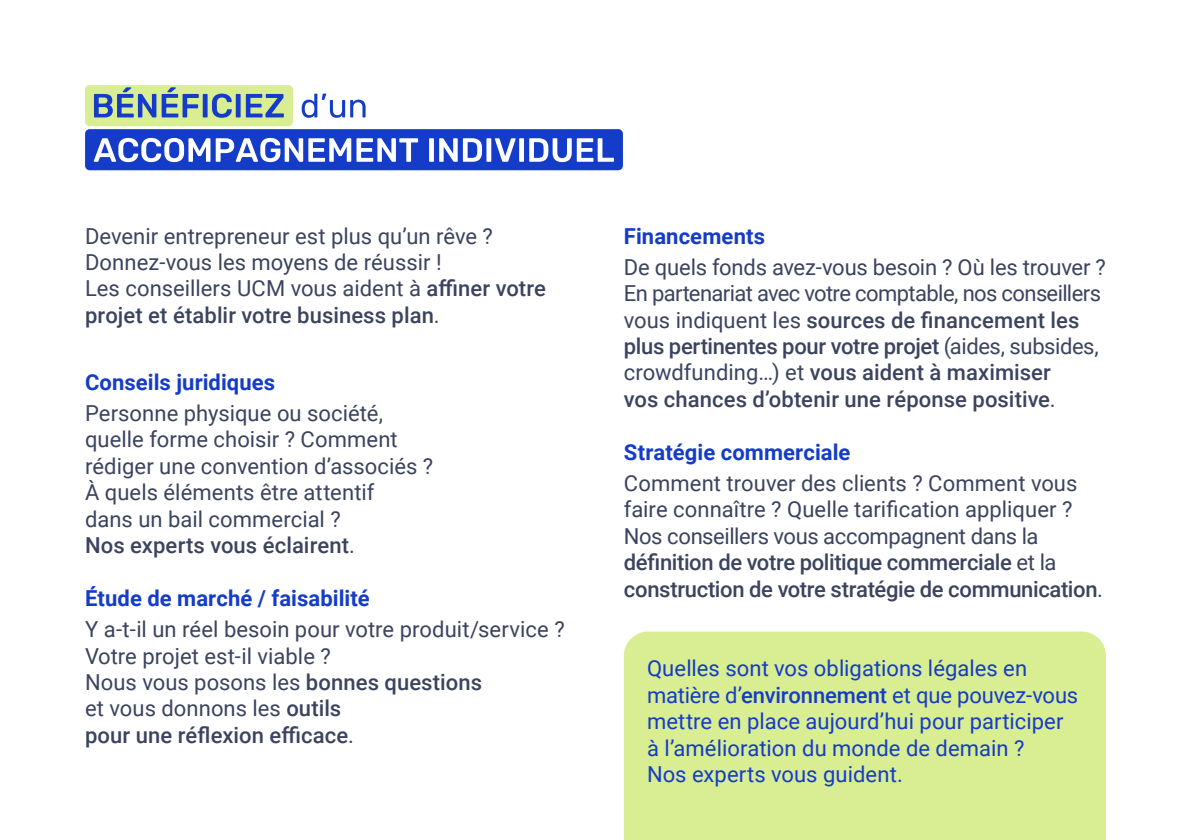
<style>
.page{position:relative;width:1191px;height:840px;background:#fff}
.page>*{position:absolute;margin:0;border:0;box-sizing:border-box;transform-origin:0 0}
.t1{font:22px/26.4px "Roboto";color:#3b435f}
.t2{font:22px/26.4px "Roboto";letter-spacing:-.025em;color:#3b435f}
.t3{font:22px/26.4px "Roboto";color:#143cc8}
.t4{font:700 22px "Roboto";letter-spacing:.005em;color:#143cc8}
.s1{font-weight:500}
</style>
<div class="page">
<div style="left:624px;top:631px;width:482px;height:208px;background:#d9ed92"></div>
<div style="left:85px;top:85px;width:208px;height:41px;background:#d9ed92;border-radius:5px"></div>
<div style="left:85px;top:129px;width:538px;height:41px;background:#143cc8;border-radius:5px"></div>
<svg style="left:94px;top:87px;width:62px;height:30px"></svg>
<svg style="left:162px;top:87px;width:122px;height:31px"></svg>
<svg style="left:302px;top:94px;width:63px;height:24px"></svg>
<svg style="left:94px;top:138px;width:116px;height:24px"></svg>
<svg style="left:216px;top:138px;width:202px;height:24px"></svg>
<svg style="left:429px;top:138px;width:185px;height:24px"></svg>
<p class="t1" style="left:85px;top:221px;width:462px">Devenir entrepreneur est plus qu’un rêve ?<br>Donnez-vous les moyens de réussir !<br>Les conseillers UCM vous aident à <span class="s1">affiner votre projet et établir votre business plan</span>.</p>
<p class="t4" style="left:85px;top:366px;width:192px">Conseils juridiques</p>
<p class="t1" style="left:85px;top:399px;width:350px">Personne physique ou société, quelle forme choisir ? Comment rédiger une convention d’associés ?<br>À quels éléments être attentif<br>dans un bail commercial ?<br><span class="s1">Nos experts vous éclairent</span>.</p>
<p class="t4" style="left:85px;top:582px;width:286px">Étude de marché / faisabilité</p>
<p class="t1" style="left:85px;top:615px;width:481px">Y a-t-il un réel besoin pour votre produit/service ?<br>Votre projet est-il viable ?<br>Nous vous posons les <span class="s1">bonnes questions<br></span>et vous donnons les <span class="s1">outils<br>pour une réflexion efficace</span>.</p>
<p class="t4" style="left:624px;top:220px;width:143px">Financements</p>
<p class="t2" style="left:624px;top:253px;width:483px">De quels fonds avez-vous besoin ? Où les trouver ?<br>En partenariat avec votre comptable, nos conseillers vous indiquent les <span class="s1">sources de financement les plus pertinentes pour votre projet</span> (aides, subsides, crowdfunding…) et <span class="s1">vous aident à maximiser<br>vos chances d’obtenir une réponse positive</span>.</p>
<p class="t4" style="left:624px;top:436px;width:228px">Stratégie commerciale</p>
<p class="t1" style="left:624px;top:469px;width:480px">Comment trouver des clients ? Comment vous faire connaître ? Quelle tarification appliquer ?<br>Nos conseillers vous accompagnent dans la <span class="s1">définition de votre politique commerciale</span> et la <span class="s1">construction de votre stratégie de communication</span>.</p>
<p class="t3" style="left:647px;top:654px;width:433px">Quelles sont vos obligations légales en matière d’<span class="s1">environnement</span> et que pouvez-vous mettre en place aujourd’hui pour participer à l’amélioration du monde de demain ?<br>Nos experts vous guident.</p>
</div>
